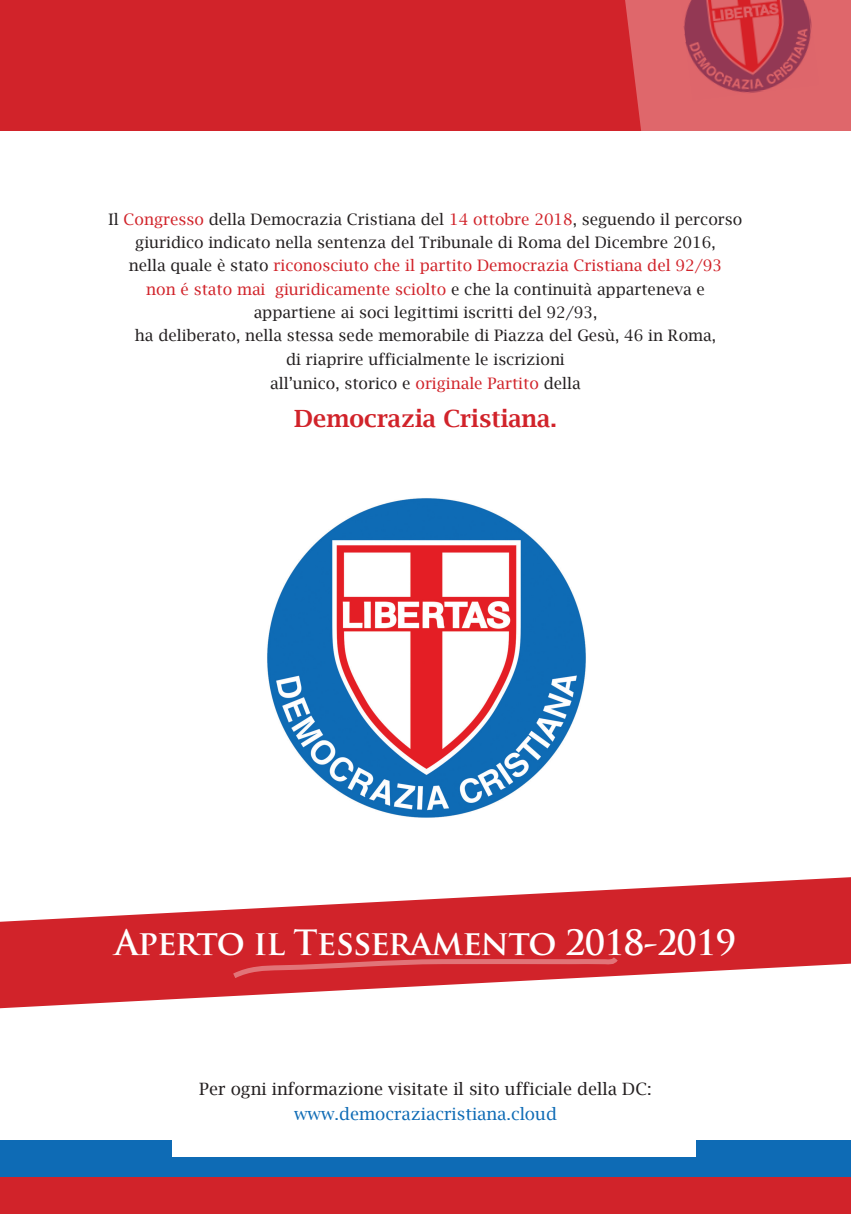
<style>
.page{position:relative;width:851px;height:1214px;background:#fff}
.page>*{position:absolute;margin:0;border:0;box-sizing:border-box;transform-origin:0 0}
.t1{font:700 34px "Trajan Pro";letter-spacing:-.025em;color:#fff}
.t2{font:600 23.7px "Lucida Bright";color:#d1232a}
.t3{font:17px "Lucida Bright";color:#231f20}
.t4{font:17px "Lucida Bright";color:#0e6bb5}
.t5{font:15.8px/23.4px "Lucida Bright";color:#231f20;text-align:center}
.s1{color:#d1232a}
</style>
<div class="page">
<svg style="left:0;top:877px;width:850px;height:131px;fill:#d1232a"></svg>
<div style="left:0;top:1140px;width:850px;height:73px;background:#0e6bb5"></div>
<div style="left:0;top:1177px;width:850px;height:36px;background:#d1232a"></div>
<div style="left:172px;top:1101px;width:524px;height:56px;background:#fff"></div>
<div style="left:0;top:0;width:850px;height:130px;background:#d1232a"></div>
<img style="left:267px;top:498px;width:319px;height:320px">
<svg style="left:621px;top:0;width:229px;height:131px;background:#dd6064"></svg>
<img style="left:680px;top:0;width:138px;height:100px">
<svg style="left:232px;top:956px;width:386px;height:22px;background:#d4363c"></svg>
<p class="t5" style="left:109px;top:207px;width:635px">Il <span class="s1">Congresso</span> della Democrazia Cristiana del <span class="s1">14 ottobre 2018</span>, seguendo il percorso giuridico indicato nella sentenza del Tribunale di Roma del Dicembre 2016,<br>nella quale è stato <span class="s1">riconosciuto che il partito Democrazia Cristiana del 92/93<br>non é stato mai giuridicamente sciolto</span> e che la continuità apparteneva e appartiene ai soci legittimi iscritti del 92/93,<br>ha deliberato, nella stessa sede memorabile di Piazza del Gesù, 46 in Roma,<br>di riaprire ufficialmente le iscrizioni<br>all’unico, storico e <span class="s1">originale Partito</span> della</p>
<h2 class="t2" style="left:294px;top:405px;width:264px">Democrazia Cristiana.</h2>
<h1 class="t1" style="left:115px;top:921px;width:622px">Aperto il Tesseramento 2018-2019</h1>
<p class="t3" style="left:199px;top:1078px;width:454px">Per ogni informazione visitate il sito ufficiale della DC:</p>
<p class="t4" style="left:294px;top:1103px;width:264px">www.democraziacristiana.cloud</p>
</div>
